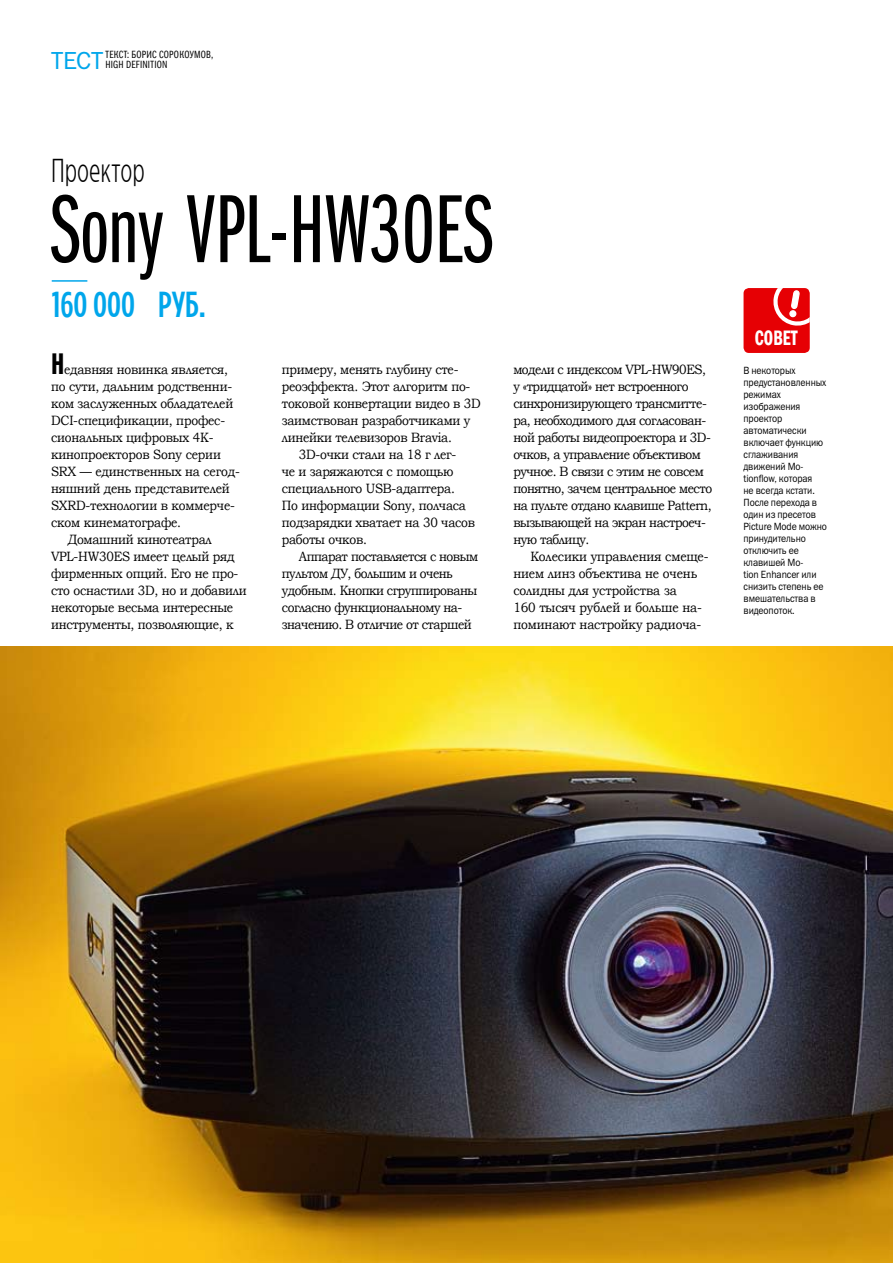
<style>
.page{position:relative;width:893px;height:1263px;background:#fff}
.page>*{position:absolute;margin:0;border:0;box-sizing:border-box;transform-origin:0 0}
.t1{font:97.5px "Franklin Gothic Book X Cmp C";color:#000}
.t2{font:500 condensed 36px "GL Gotham";color:#00a6eb}
.t3{font:300 condensed 33px "GL Gotham";color:#000}
.t4{font:30px "Franklin Gothic Demi Cmp C";color:#000;scale:.9 1}
.t5{font:24.75px "Franklin Gothic Book C";color:#00a6eb}
.t6{font:21px "Franklin Gothic Demi Cmp C";letter-spacing:.005em;color:#fff;scale:.9 1}
.t7{font:13.5px/17px "Bookman Old Style";letter-spacing:-.02em;color:#000;scale:.9 1}
.t8{font:13.5px/17px "Bookman Old Style";letter-spacing:-.04em;color:#000;scale:.9 1}
.t9{font:10.5px/12px "Franklin Gothic Book C";letter-spacing:-.01em;color:#000;scale:.9 1}
.t10{font:10.5px/9.8px "Franklin Gothic Book Cmp C";letter-spacing:.02em;color:#000}
</style>
<div class="page">
<img style="left:0;top:646px;width:893px;height:617px">
<div style="left:743px;top:288px;width:67px;height:65px;background:#e60004;border-radius:5px"></div>
<svg style="left:769px;top:288px;width:41px;height:40px"></svg>
<div style="left:789px;top:310px;width:8px;height:7px;border:1px solid #fff;border-radius:50%"></div>
<hr style="left:52px;top:280px;width:35px;height:2px;background:#00a6eb">
<h3 class="t5" style="left:51px;top:46px;width:54px">тест</h3>
<p class="t10" style="left:106px;top:50px;width:109px">ТЕКСТ: БОРИС СОРОКОУМОВ,<br>HIGH DEFINITION</p>
<h3 class="t3" style="left:51px;top:153px;width:95px">Проектор</h3>
<h1 class="t1" style="left:51px;top:179px;width:444px">SONY VPL-HW30ES</h1>
<h2 class="t2" style="left:52px;top:285px;width:156px">160 000 РУБ.</h2>
<h3 class="t4" style="left:51px;top:347px;width:16px">Н</h3>
<p class="t7" style="left:64px;top:361px;width:184px">едавняя новинка является,</p>
<p class="t7" style="left:51px;top:378px;width:203px">по сути, дальним родственни-</p>
<p class="t7" style="left:51px;top:395px;width:204px">ком заслуженных обладателей</p>
<p class="t7" style="left:51px;top:412px;width:195px">DCI-спецификации, профес-</p>
<p class="t7" style="left:51px;top:429px;width:182px">сиональных цифровых 4K-</p>
<p class="t7" style="left:51px;top:446px;width:190px">кинопроекторов Sony серии</p>
<p class="t7" style="left:51px;top:463px;width:211px">SRX — единственных на сегод-</p>
<p class="t7" style="left:51px;top:480px;width:200px">няшний день представителей</p>
<p class="t7" style="left:51px;top:497px;width:206px">SXRD-технологии в коммерче-</p>
<p class="t7" style="left:51px;top:514px;width:146px">ском кинематографе.</p>
<p class="t7" style="left:68px;top:531px;width:161px">Домашний кинотеатрал</p>
<p class="t7" style="left:51px;top:548px;width:205px">VPL-HW30ES имеет целый ряд</p>
<p class="t7" style="left:51px;top:565px;width:210px">фирменных опций. Его не про-</p>
<p class="t7" style="left:51px;top:582px;width:219px">сто оснастили 3D, но и добавили</p>
<p class="t7" style="left:51px;top:599px;width:204px">некоторые весьма интересные</p>
<p class="t7" style="left:51px;top:616px;width:204px">инструменты, позволяющие, к</p>
<p class="t7" style="left:282px;top:361px;width:198px">примеру, менять глубину сте-</p>
<p class="t7" style="left:282px;top:378px;width:211px">реоэффекта. Этот алгоритм по-</p>
<p class="t7" style="left:282px;top:395px;width:223px">токовой конвертации видео в 3D</p>
<p class="t7" style="left:282px;top:412px;width:211px">заимствован разработчиками у</p>
<p class="t7" style="left:282px;top:429px;width:190px">линейки телевизоров Bravia.</p>
<p class="t7" style="left:299px;top:446px;width:176px">3D-очки стали на 18 г лег-</p>
<p class="t7" style="left:282px;top:463px;width:192px">че и заряжаются с помощью</p>
<p class="t7" style="left:282px;top:480px;width:194px">специального USB-адаптера.</p>
<p class="t7" style="left:282px;top:497px;width:206px">По информации Sony, полчаса</p>
<p class="t7" style="left:282px;top:514px;width:216px">подзарядки хватает на 30 часов</p>
<p class="t7" style="left:282px;top:531px;width:96px">работы очков.</p>
<p class="t8" style="left:299px;top:548px;width:201px">Аппарат поставляется с новым</p>
<p class="t8" style="left:282px;top:565px;width:191px">пультом ДУ, большим и очень</p>
<p class="t8" style="left:282px;top:582px;width:219px">удобным. Кнопки сгруппированы</p>
<p class="t8" style="left:282px;top:599px;width:202px">согласно функциональному на-</p>
<p class="t8" style="left:282px;top:616px;width:213px">значению. В отличие от старшей</p>
<p class="t8" style="left:513px;top:361px;width:222px">модели с индексом VPL-HW90ES, у «тридцатой» нет встроенного синхронизирующего трансмитте&shy;ра, необходимого для согласован&shy;ной работы видеопроектора и 3D&shy;очков, а управление объективом ручное. В связи с этим не совсем понятно, зачем центральное место на пульте отдано клавише Pattern, вызывающей на экран настроеч&shy;ную таблицу.</p>
<p class="t7" style="left:513px;top:548px;width:218px;text-indent:17px">Колесики управления смеще&shy;нием линз объектива не очень солидны для устройства за<br>160 тысяч рублей и больше на&shy;поминают настройку радиоча-</p>
<h3 class="t6" style="left:755px;top:326px;width:49px">совет</h3>
<p class="t9" style="left:743px;top:364px;width:94px">В некоторых предустановленных режимах изображения проектор автоматически включает функцию сглаживания движений Mo&shy;tionflow, которая<br>не всегда кстати.<br>После перехода в один из пресетов<br>Picture Mode можно принудительно отключить ее клавишей Mo-<br>tion Enhancer или снизить степень ее вмешательства в видеопоток.</p>
</div>
